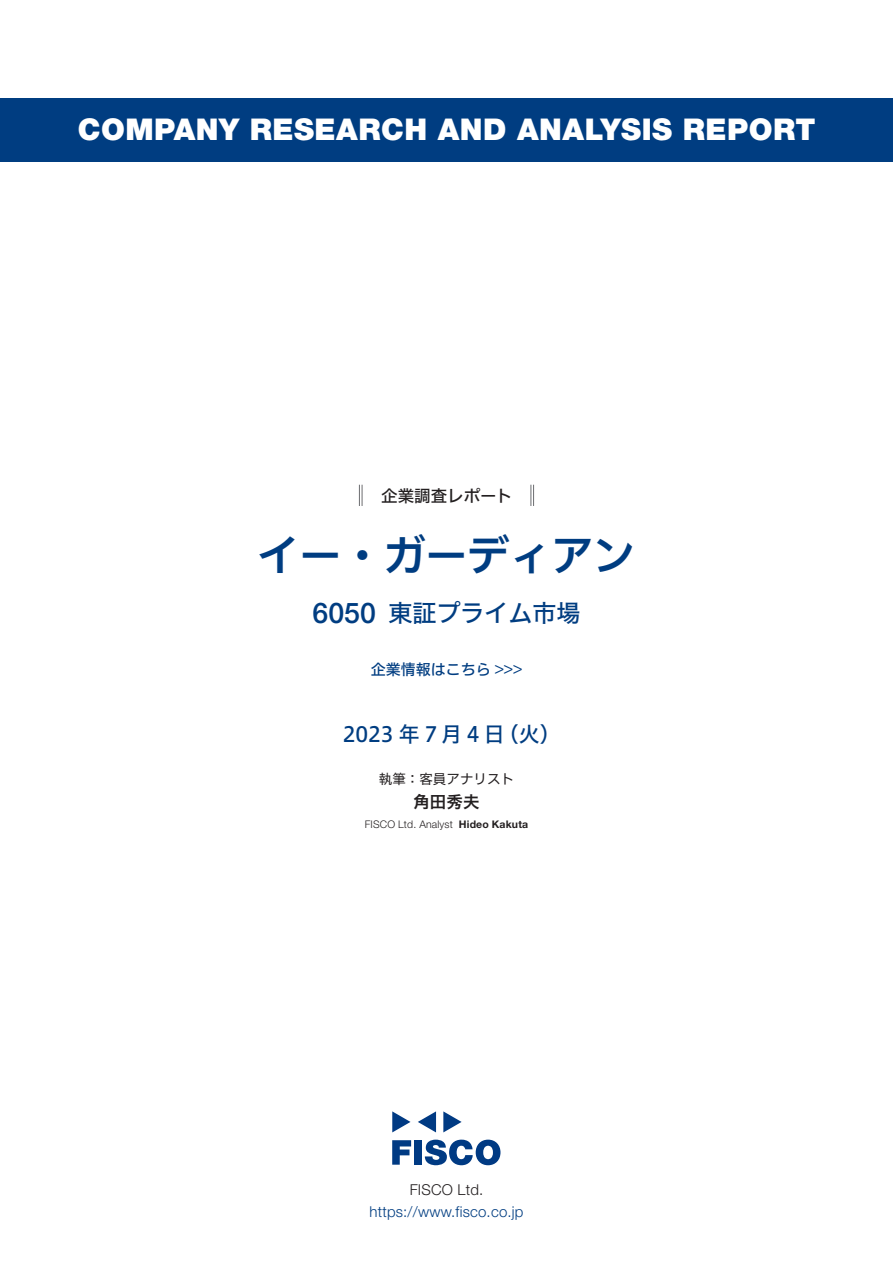
<style>
.page{position:relative;width:893px;height:1263px;background:#fff}
.page>*{position:absolute;margin:0;border:0;box-sizing:border-box;transform-origin:0 0}
.t1{font:42px "Hiragino UD Sans F Std N W6";color:#003d81}
.t2{font:900 30px "Helvetica Neue LT Std";letter-spacing:.015em;color:#fff}
.t3{font:500 28.5px "Helvetica Neue LT Std";color:#003d81}
.t4{font:24px "Hiragino UD Sans F Std N W5";color:#003d81}
.t5{font:21px "Hiragino UD Sans F Std N W5";letter-spacing:.2em;color:#003d81}
.t6{font:16.5px "Hiragino UD Sans F Std N W5";color:#231f20}
.t7{font:16.5px "Hiragino UD Sans F Std N W6";color:#231f20}
.t8{font:300 15px "Helvetica Neue LT Std";letter-spacing:.015em;color:#003d81}
.t9{font:15px "Hiragino UD Sans F Std N W5";color:#003d81}
.t10{font:300 15px "Helvetica Neue LT Std";letter-spacing:.015em;color:#231f20}
.t11{font:13.5px "Hiragino UD Sans F Std N W4";color:#231f20}
.t12{font:300 10.5px "Helvetica Neue LT Std";letter-spacing:.015em;color:#231f20}
.t13{font:700 10.5px "Helvetica Neue LT Std";letter-spacing:.015em;color:#231f20}
</style>
<div class="page">
<svg style="left:392px;top:1140px;width:19px;height:25px"></svg>
<div style="left:414px;top:1140px;width:8px;height:25px;background:#003a83"></div>
<svg style="left:425px;top:1139px;width:75px;height:26px"></svg>
<svg style="left:392px;top:1111px;width:18px;height:21px"></svg>
<svg style="left:443px;top:1111px;width:19px;height:21px"></svg>
<svg style="left:418px;top:1111px;width:18px;height:21px"></svg>
<div style="left:0;top:98px;width:893px;height:64px;background:#003d81"></div>
<svg style="left:359px;top:485px;width:4px;height:21px"></svg>
<svg style="left:531px;top:485px;width:3px;height:21px"></svg>
<p class="t2" style="left:78px;top:112px;width:739px">COMPANY RESEARCH AND ANALYSIS REPORT</p>
<p class="t6" style="left:365px;top:483px;width:149px">　企業調査レポート</p>
<h1 class="t1" style="left:257px;top:523px;width:380px">イー・ガーディアン</h1>
<p class="t3" style="left:313px;top:596px;width:65px">6050</p>
<p class="t4" style="left:388px;top:594px;width:193px">東証プライム市場</p>
<p class="t9" style="left:371px;top:658px;width:153px">企業情報はこちら &lt;&lt;&lt;</p>
<p class="t5" style="left:343px;top:718px;width:164px">2023年7月4日</p>
<p class="t5" style="left:498px;top:718px;width:65px">（火(</p>
<p class="t11" style="left:379px;top:768px;width:137px">執筆：客員アナリスト</p>
<p class="t7" style="left:413px;top:789px;width:67px">角田秀夫</p>
<p class="t13" style="left:459px;top:818px;width:71px">Hideo Kakuta</p>
<p class="t12" style="left:365px;top:818px;width:90px">FISCO Ltd. Analyst</p>
<p class="t10" style="left:410px;top:1180px;width:75px">FISCO Ltd.</p>
<p class="t8" style="left:369px;top:1202px;width:156px">https://www.fisco.co j p.</p>
</div>
